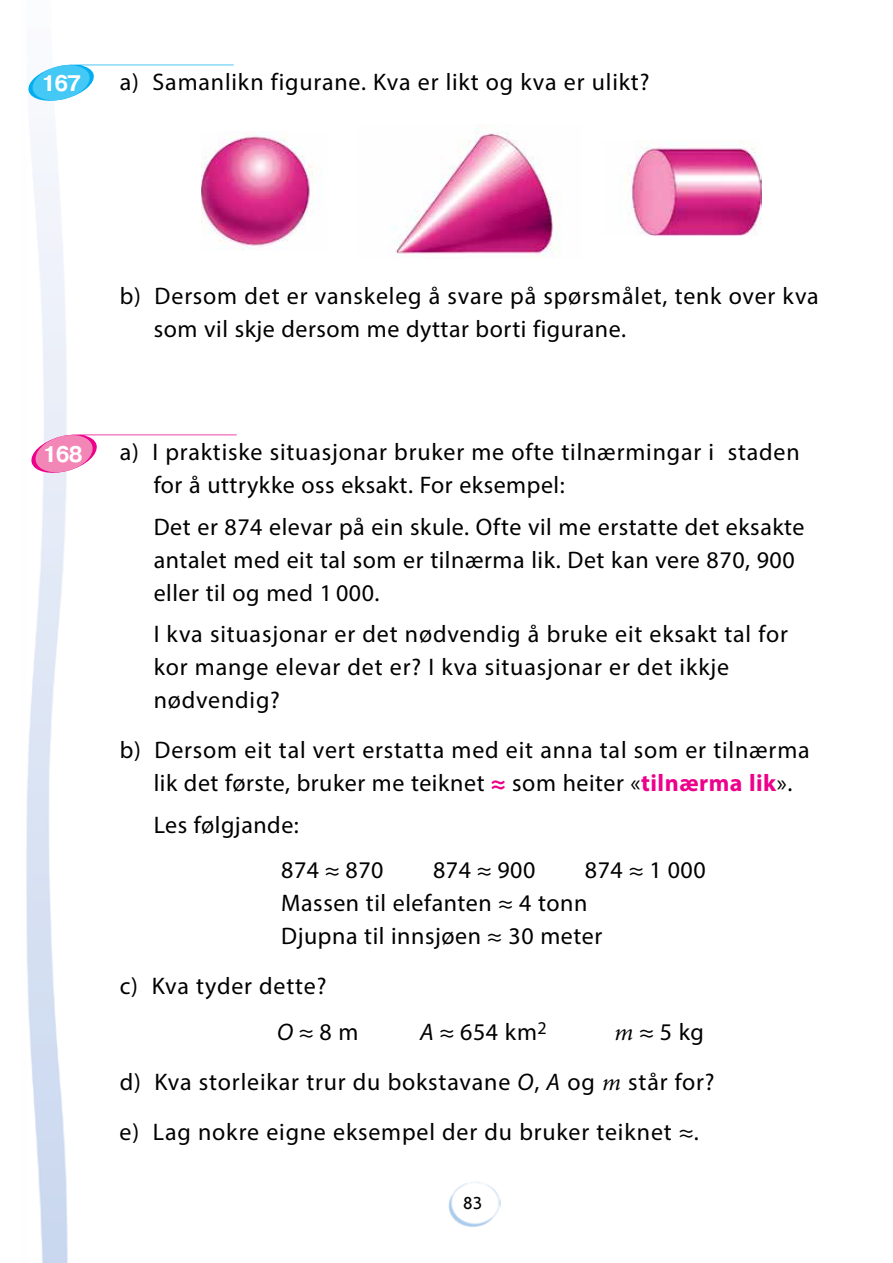
<style>
.page{position:relative;width:893px;height:1263px;background:#fff}
.page>*{position:absolute;margin:0;border:0;box-sizing:border-box;transform-origin:0 0}
.t1{font:24px/33px "Myriad Pro";letter-spacing:.035em;color:#000}
.t2{font:700 22.5px "Pragmatica C";letter-spacing:-.05em;color:#fff;scale:.95 1}
.t3{font:18px "Journal Sans C";color:#000}
.s1{font-weight:700;color:#ec008c}
.s2{font-style:italic}
.s3{font-family:"Minion Pro";font-style:italic}
</style>
<div class="page">
<img style="left:201px;top:133px;width:113px;height:118px">
<img style="left:393px;top:128px;width:168px;height:128px">
<img style="left:627px;top:145px;width:135px;height:90px">
<img style="left:26px;top:134px;width:42px;height:1129px">
<svg style="left:29px;top:432px;width:208px;height:43px"></svg>
<svg style="left:28px;top:64px;width:206px;height:37px"></svg>
<img style="left:448px;top:1181px;width:53px;height:46px">
<p class="t2" style="left:41px;top:71px;width:43px">167</p>
<p class="t1" style="left:120px;top:65px;width:531px">a) Samanlikn figurane. Kva er likt og kva er ulikt?</p>
<p class="t1" style="left:154px;top:279px;width:667px;text-indent:-34px">b) Dersom det er vanskeleg å svare på spørsmålet, tenk over kva som vil skje dersom me dyttar borti figurane.</p>
<p class="t2" style="left:43px;top:442px;width:43px">168</p>
<p class="t1" style="left:154px;top:435px;width:648px;text-indent:-34px">a) I praktiske situasjonar bruker me ofte tilnærmingar i staden for å uttrykke oss eksakt. For eksempel:</p>
<p class="t1" style="left:154px;top:510px;width:652px">Det er 874 elevar på ein skule. Ofte vil me erstatte det eksakte antalet med eit tal som er tilnærma lik. Det kan vere 870, 900 eller til og med 1 000.</p>
<p class="t1" style="left:154px;top:617px;width:636px">I kva situasjonar er det nødvendig å bruke eit eksakt tal for kor mange elevar det er? I kva situasjonar er det ikkje nødvendig?</p>
<p class="t1" style="left:154px;top:733px;width:657px;text-indent:-34px">b) Dersom eit tal vert erstatta med eit anna tal som er tilnærma lik det første, bruker me teiknet <span class="s1">≈</span> som heiter «<span class="s1">tilnærma lik</span>».</p>
<p class="t1" style="left:281px;top:801px;width:104px;line-height:45.8px;text-indent:-128px">Les følgjande:<br>874 ≈ 870</p>
<p class="t1" style="left:281px;top:853px;width:426px;text-indent:304px">874 ≈ 1 000<br>Massen til elefanten ≈ 4 tonn<br>Djupna til innsjøen ≈ 30 meter</p>
<p class="t1" style="left:277px;top:963px;width:83px;line-height:45.8px;text-indent:-157px">c) Kva tyder dette?<br><span class="s2">O</span>≈8 m</p>
<p class="t1" style="left:433px;top:853px;width:104px">874 ≈ 900</p>
<p class="t1" style="left:420px;top:1015px;width:128px"><span class="s2">A</span> ≈ 654 km<sup>2</sup></p>
<p class="t1" style="left:120px;top:1007px;width:597px;line-height:49.9px;text-indent:495px"><span class="s3">m</span>≈5 kg d) Kva storleikar trur du bokstavane <span class="s2">O</span>, <span class="s2">A</span> og <span class="s3">m</span> står for? e) Lag nokre eigne eksempel der du bruker teiknet ≈.</p>
<p class="t3" style="left:463px;top:1194px;width:20px">83</p>
</div>
